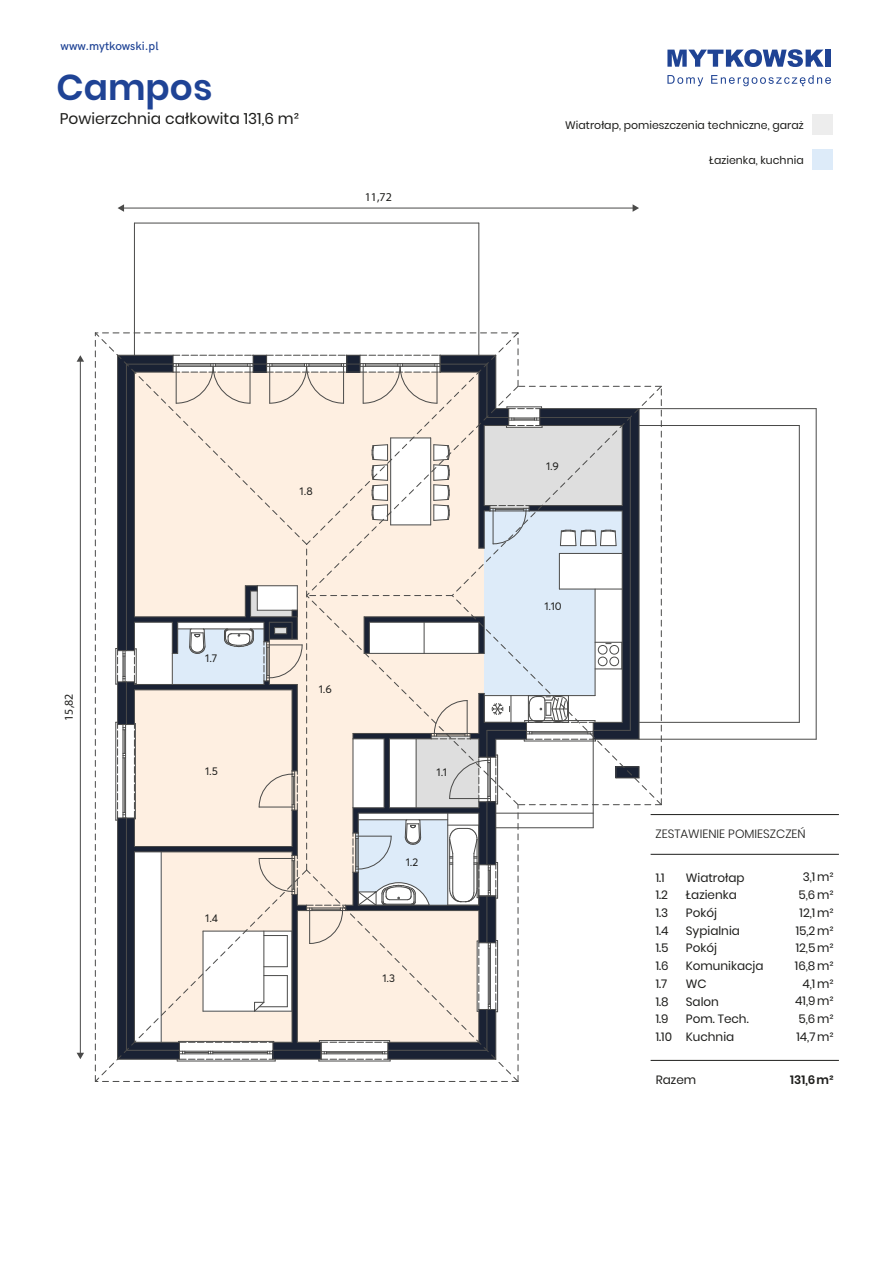
<style>
.page{position:relative;width:893px;height:1263px;background:#fff}
.page>*{position:absolute;margin:0;border:0;box-sizing:border-box;transform-origin:0 0}
.t1{font:600 35.85px "Poppins";color:#1f4395}
.t2{font:15.45px "Poppins";color:#1d1d1b}
.t3{font:12px/17.7px "Poppins";color:#1d1d1b}
.t4{font:300 12px "Poppins";color:#1d1d1b}
.t5{font:500 12px "HK Grotesk";color:#1f4395}
.t6{font:12px "Myriad Pro";color:#1d1d1b}
.t7{font:600 12px "Poppins";color:#1d1d1b}
.t8{font:11.1px "Averta";color:#1d1d1b}
.t9{font:10.95px "Poppins";color:#1d1d1b}
</style>
<div class="page">
<hr style="left:134px;top:223px;width:1px;height:134px;background:#4a4a49">
<hr style="left:479px;top:223px;width:1px;height:134px;background:#4a4a49">
<hr style="left:134px;top:223px;width:345px;height:1px;background:#4a4a49">
<hr style="left:639px;top:739px;width:177px;height:1px;background:#4a4a49">
<hr style="left:816px;top:409px;width:1px;height:330px;background:#4a4a49">
<hr style="left:639px;top:408px;width:177px;height:1px;background:#4a4a49">
<hr style="left:639px;top:425px;width:160px;height:1px;background:#4a4a49">
<hr style="left:799px;top:425px;width:1px;height:297px;background:#4a4a49">
<hr style="left:639px;top:722px;width:160px;height:1px;background:#4a4a49">
<svg style="left:95px;top:333px;width:567px;height:749px"></svg>
<hr style="left:80px;top:361px;width:1px;height:693px;background:#4a4a49">
<svg style="left:77px;top:355px;width:7px;height:7px"></svg>
<svg style="left:77px;top:1053px;width:7px;height:6px"></svg>
<hr style="left:123px;top:208px;width:511px;height:1px;background:#4a4a49">
<svg style="left:118px;top:204px;width:6px;height:8px"></svg>
<svg style="left:633px;top:204px;width:6px;height:8px"></svg>
<hr style="left:651px;top:1060px;width:188px;height:1px;background:#1d1d1b">
<hr style="left:651px;top:854px;width:188px;height:1px;background:#1d1d1b">
<hr style="left:651px;top:814px;width:188px;height:1px;background:#1d1d1b">
<div style="left:812px;top:149px;width:21px;height:21px;background:#ddebf9"></div>
<div style="left:812px;top:114px;width:21px;height:20px;background:#ededed"></div>
<svg style="left:667px;top:49px;width:157px;height:18px"></svg>
<div style="left:826px;top:50px;width:5px;height:17px;background:#1f4394"></div>
<svg style="left:667px;top:75px;width:36px;height:11px"></svg>
<svg style="left:711px;top:75px;width:120px;height:11px"></svg>
<p class="t5" style="left:61px;top:36px;width:99px">www.mytkowski.pl</p>
<h1 class="t1" style="left:56px;top:67px;width:158px">Campos</h1>
<p class="t2" style="left:60px;top:110px;width:241px">Powierzchnia całkowita 131,6 m²</p>
<p class="t6" style="left:365px;top:189px;width:29px">11,72</p>
<p class="t9" style="left:565px;top:119px;width:240px">Wiatrołap, pomieszczenia techniczne, garaż</p>
<p class="t9" style="left:709px;top:154px;width:96px">Łazienka, kuchnia</p>
<p class="t6" style="left:61px;top:721px;width:29px;rotate:-90deg">15,82</p>
<p class="t8" style="left:205px;top:651px;width:14px">1.7</p>
<p class="t8" style="left:205px;top:764px;width:14px">1.5</p>
<p class="t8" style="left:205px;top:911px;width:14px">1.4</p>
<p class="t8" style="left:300px;top:484px;width:15px">1.8</p>
<p class="t8" style="left:319px;top:682px;width:15px">1.6</p>
<p class="t8" style="left:437px;top:765px;width:12px">1.1</p>
<p class="t8" style="left:406px;top:855px;width:14px">1.2</p>
<p class="t8" style="left:382px;top:971px;width:14px">1.3</p>
<p class="t8" style="left:546px;top:459px;width:14px">1.9</p>
<p class="t8" style="left:544px;top:599px;width:19px">1.10</p>
<p class="t4" style="left:655px;top:827px;width:152px">ZESTAWIENIE POMIESZCZEŃ</p>
<p class="t3" style="left:656px;top:869px;width:18px">1.1<br>1.2<br>1.3<br>1.4<br>1.5<br>1.6<br>1.7<br>1.8<br>1.9<br>1.10</p>
<p class="t3" style="left:686px;top:869px;width:79px">Wiatrołap<br>Łazienka<br>Pokój<br>Sypialnia<br>Pokój<br>Komunikacja<br>WC<br>Salon<br>Pom. Tech.<br>Kuchnia</p>
<p class="t3" style="left:656px;top:1070px;width:42px">Razem</p>
<p class="t3" style="left:795px;top:868px;width:40px;text-align:right">3,1m²<br>5,6m²<br>12,1m²<br>15,2m²<br>12,5m²<br>16,8m²<br>4,1m²<br>41,9m²<br>5,6m²<br>14,7m²</p>
<p class="t7" style="left:790px;top:1072px;width:45px">131,6m²</p>
</div>
